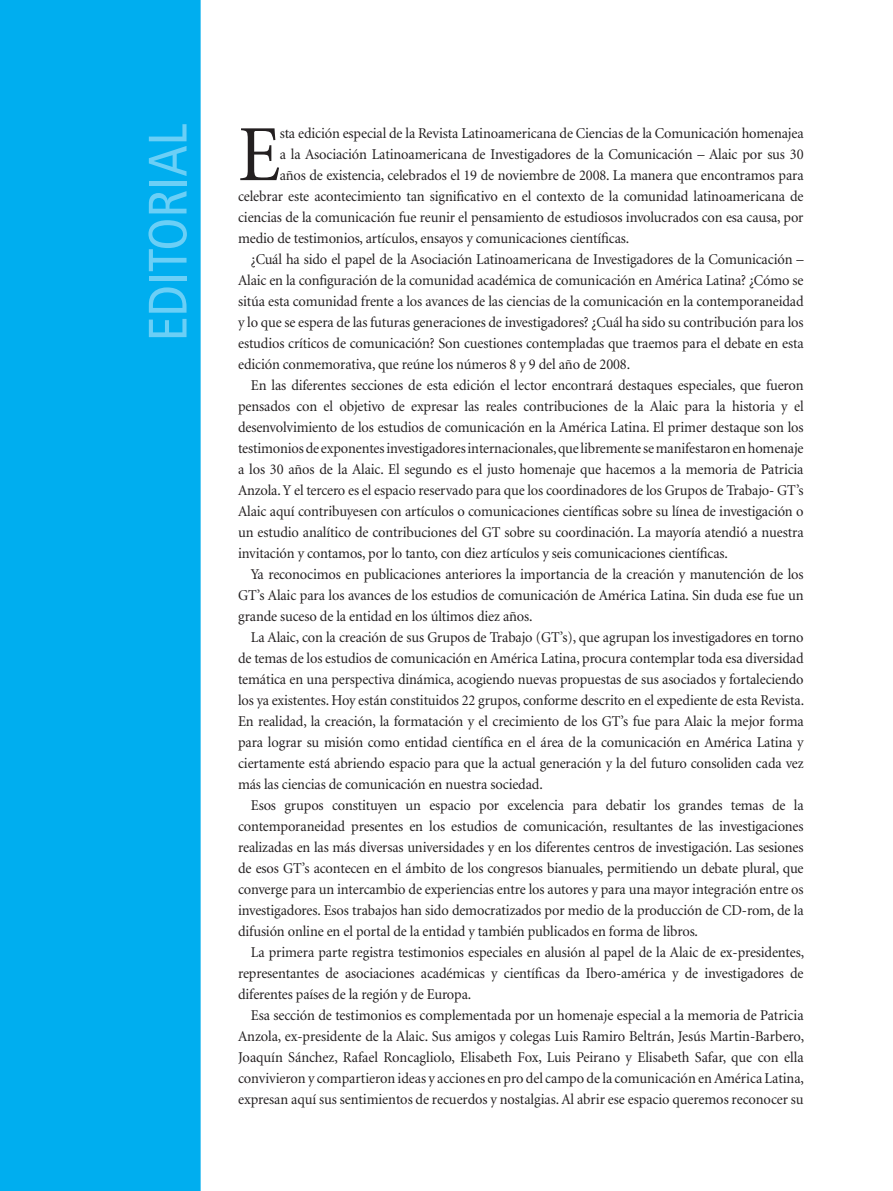
<style>
.page{position:relative;width:893px;height:1191px;background:#fff}
.page>*{position:absolute;margin:0;border:0;box-sizing:border-box;transform-origin:0 0}
.t1{font:79.65px "Minion";color:#231f20;scale:.96 1}
.t2{font:condensed 54px "Frutiger";color:#6bcff6}
.t3{font:15px "Minion";letter-spacing:-.01em;color:#231f20;scale:.96 1}
</style>
<div class="page">
<div style="left:0;top:0;width:201px;height:1191px;background:#00aeef"></div>
<h2 class="t2" style="left:136px;top:341px;width:219px;rotate:-90deg">EDITORIAL</h2>
<h1 class="t1" style="left:238px;top:115px;width:46px">E</h1>
<p class="t3" style="left:280px;top:126px;width:547px">sta edición especial de la Revista Latinoamericana de Ciencias de la Comunicación homenajea</p>
<p class="t3" style="left:280px;top:147px;width:547px">a la Asociación Latinoamericana de Investigadores de la Comunicación – Alaic por sus 30</p>
<p class="t3" style="left:280px;top:168px;width:547px">años de existencia, celebrados el 19 de noviembre de 2008. La manera que encontramos para</p>
<p class="t3" style="left:238px;top:189px;width:591px">celebrar este acontecimiento tan significativo en el contexto de la comunidad latinoamericana de</p>
<p class="t3" style="left:238px;top:210px;width:590px">ciencias de la comunicación fue reunir el pensamiento de estudiosos involucrados con esa causa, por</p>
<p class="t3" style="left:238px;top:231px;width:409px">medio de testimonios, artículos, ensayos y comunicaciones científicas.</p>
<p class="t3" style="left:251px;top:252px;width:577px">¿Cuál ha sido el papel de la Asociación Latinoamericana de Investigadores de la Comunicación –</p>
<p class="t3" style="left:238px;top:273px;width:591px">Alaic en la configuración de la comunidad académica de comunicación en América Latina? ¿Cómo se</p>
<p class="t3" style="left:238px;top:294px;width:591px">sitúa esta comunidad frente a los avances de las ciencias de la comunicación en la contemporaneidad</p>
<p class="t3" style="left:238px;top:315px;width:590px">y lo que se espera de las futuras generaciones de investigadores? ¿Cuál ha sido su contribución para los</p>
<p class="t3" style="left:238px;top:336px;width:591px">estudios críticos de comunicación? Son cuestiones contempladas que traemos para el debate en esta</p>
<p class="t3" style="left:238px;top:357px;width:410px">edición conmemorativa, que reúne los números 8 y 9 del año de 2008.</p>
<p class="t3" style="left:251px;top:378px;width:577px">En las diferentes secciones de esta edición el lector encontrará destaques especiales, que fueron</p>
<p class="t3" style="left:238px;top:399px;width:591px">pensados con el objetivo de expresar las reales contribuciones de la Alaic para la historia y el</p>
<p class="t3" style="left:238px;top:420px;width:590px">desenvolvimiento de los estudios de comunicación en la América Latina. El primer destaque son los</p>
<p class="t3" style="left:238px;top:441px;width:591px">testimonios de exponentes investigadores internacionales, que libremente se manifestaron en homenaje</p>
<p class="t3" style="left:238px;top:462px;width:590px">a los 30 años de la Alaic. El segundo es el justo homenaje que hacemos a la memoria de Patricia</p>
<p class="t3" style="left:238px;top:483px;width:591px">Anzola. Y el tercero es el espacio reservado para que los coordinadores de los Grupos de Trabajo- GT’s</p>
<p class="t3" style="left:238px;top:504px;width:591px">Alaic aquí contribuyesen con artículos o comunicaciones científicas sobre su línea de investigación o</p>
<p class="t3" style="left:238px;top:525px;width:591px">un estudio analítico de contribuciones del GT sobre su coordinación. La mayoría atendió a nuestra</p>
<p class="t3" style="left:238px;top:546px;width:512px">invitación y contamos, por lo tanto, con diez artículos y seis comunicaciones científicas.</p>
<p class="t3" style="left:251px;top:567px;width:577px">Ya reconocimos en publicaciones anteriores la importancia de la creación y manutención de los</p>
<p class="t3" style="left:238px;top:588px;width:591px">GT’s Alaic para los avances de los estudios de comunicación de América Latina. Sin duda ese fue un</p>
<p class="t3" style="left:238px;top:609px;width:308px">grande suceso de la entidad en los últimos diez años.</p>
<p class="t3" style="left:251px;top:630px;width:577px">La Alaic, con la creación de sus Grupos de Trabajo (GT’s), que agrupan los investigadores en torno</p>
<p class="t3" style="left:238px;top:651px;width:590px">de temas de los estudios de comunicación en América Latina, procura contemplar toda esa diversidad</p>
<p class="t3" style="left:238px;top:672px;width:591px">temática en una perspectiva dinámica, acogiendo nuevas propuestas de sus asociados y fortaleciendo</p>
<p class="t3" style="left:238px;top:693px;width:591px">los ya existentes. Hoy están constituidos 22 grupos, conforme descrito en el expediente de esta Revista.</p>
<p class="t3" style="left:238px;top:714px;width:591px">En realidad, la creación, la formatación y el crecimiento de los GT’s fue para Alaic la mejor forma</p>
<p class="t3" style="left:238px;top:735px;width:590px">para lograr su misión como entidad científica en el área de la comunicación en América Latina y</p>
<p class="t3" style="left:238px;top:756px;width:591px">ciertamente está abriendo espacio para que la actual generación y la del futuro consoliden cada vez</p>
<p class="t3" style="left:238px;top:777px;width:319px">más las ciencias de comunicación en nuestra sociedad.</p>
<p class="t3" style="left:251px;top:798px;width:577px">Esos grupos constituyen un espacio por excelencia para debatir los grandes temas de la</p>
<p class="t3" style="left:238px;top:819px;width:591px">contemporaneidad presentes en los estudios de comunicación, resultantes de las investigaciones</p>
<p class="t3" style="left:238px;top:840px;width:591px">realizadas en las más diversas universidades y en los diferentes centros de investigación. Las sesiones</p>
<p class="t3" style="left:238px;top:861px;width:591px">de esos GT’s acontecen en el ámbito de los congresos bianuales, permitiendo un debate plural, que</p>
<p class="t3" style="left:238px;top:882px;width:591px">converge para un intercambio de experiencias entre los autores y para una mayor integración entre os</p>
<p class="t3" style="left:238px;top:903px;width:591px">investigadores. Esos trabajos han sido democratizados por medio de la producción de CD-rom, de la</p>
<p class="t3" style="left:238px;top:924px;width:481px">difusión online en el portal de la entidad y también publicados en forma de libros.</p>
<p class="t3" style="left:251px;top:945px;width:578px">La primera parte registra testimonios especiales en alusión al papel de la Alaic de ex-presidentes,</p>
<p class="t3" style="left:238px;top:966px;width:591px">representantes de asociaciones académicas y científicas da Ibero-américa y de investigadores de</p>
<p class="t3" style="left:238px;top:987px;width:244px">diferentes países de la región y de Europa.</p>
<p class="t3" style="left:251px;top:1008px;width:577px">Esa sección de testimonios es complementada por un homenaje especial a la memoria de Patricia</p>
<p class="t3" style="left:238px;top:1029px;width:591px">Anzola, ex-presidente de la Alaic. Sus amigos y colegas Luis Ramiro Beltrán, Jesús Martin-Barbero,</p>
<p class="t3" style="left:238px;top:1050px;width:591px">Joaquín Sánchez, Rafael Roncagliolo, Elisabeth Fox, Luis Peirano y Elisabeth Safar, que con ella</p>
<p class="t3" style="left:238px;top:1071px;width:591px">convivieron y compartieron ideas y acciones en pro del campo de la comunicación en América Latina,</p>
<p class="t3" style="left:238px;top:1092px;width:591px">expresan aquí sus sentimientos de recuerdos y nostalgias. Al abrir ese espacio queremos reconocer su</p>
</div>
